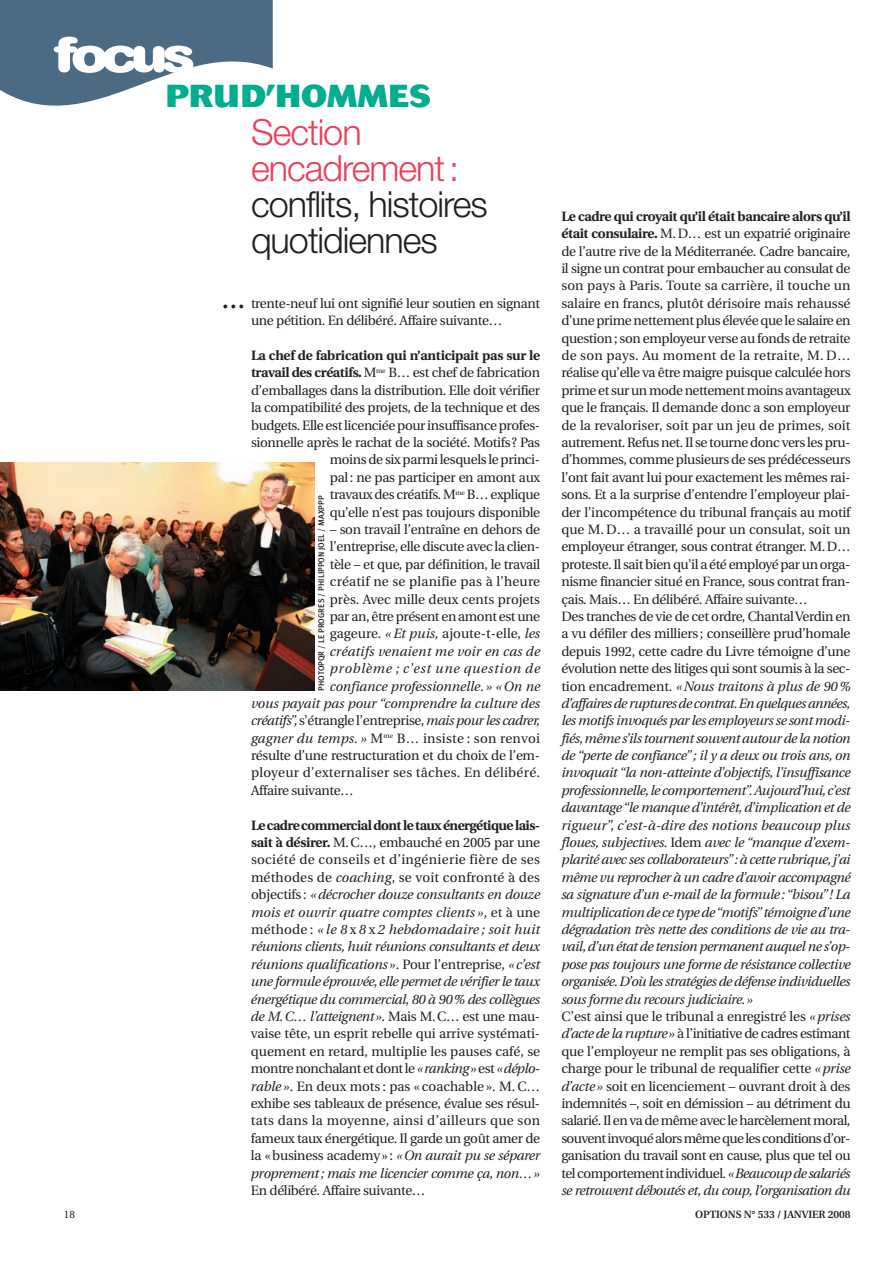
<style>
.page{position:relative;width:893px;height:1263px;background:#fff}
.page>*{position:absolute;margin:0;border:0;box-sizing:border-box;transform-origin:0 0}
.t1{font:300 36px/36px "Helvetica Neue";letter-spacing:-.03em;color:#231f20}
.t2{font:300 36px/36px "Helvetica Neue";letter-spacing:-.03em;color:#ee3d56}
.t3{font:800 31.5px "Cosmos";letter-spacing:.03em;color:#00ad8e}
.t4{font:500 24px "Cosmos";color:#231f20}
.t5{font:13.5px/17.4px "Utopia";letter-spacing:-.025em;color:#231f20}
.t6{font:italic 13.5px "Utopia";color:#231f20}
.t7{font:13.5px "Utopia";letter-spacing:.02em;color:#231f20}
.t8{font:italic 13.5px "Utopia";letter-spacing:-.03em;color:#231f20}
.t9{font:13.5px "Utopia";letter-spacing:.005em;color:#231f20}
.t10{font:13.5px "Utopia";letter-spacing:.015em;color:#231f20}
.t11{font:13.5px "Utopia";color:#231f20}
.t12{font:italic 13.5px "Utopia";letter-spacing:.06em;color:#231f20}
.t13{font:600 10.5px "Utopia";letter-spacing:-.01em;color:#231f20}
.t14{font:10.5px "Utopia";color:#231f20}
.t15{font:8.25px "Meta Plus Medium Caps";color:#231f20}
.s1{font-weight:700}
.s2{font-style:italic}
.s3{font-style:normal}
</style>
<div class="page">
<svg style="left:0;top:0;width:315px;height:691px"></svg>
<h2 class="t3" style="left:166px;top:84px;width:266px">PRUD’HOMMES</h2>
<h1 class="t2" style="left:251px;top:117px;width:210px">Section encadrement:</h1>
<h1 class="t1" style="left:251px;top:189px;width:238px">conflits, histoires quotidiennes</h1>
<p class="t5" style="left:251px;top:296px;width:291px">trente-neuf lui ont signifié leur soutien en signant une pétition. En délibéré. Affaire suivante…</p>
<p class="t5" style="left:251px;top:348px;width:291px;text-align:right"><span class="s1">La chef de fabrication qui n’anticipait pas sur le travail des créatifs.</span>M<sup>me</sup> B… est chef de fabrication d’emballages dans la distribution. Elle doit vérifier la compatibilité des projets, de la technique et des budgets. Elle est licenciée pour insuffisance profes&shy;sionnelle après le rachat de la société. Motifs? Pas moins de six parmi lesquels le princi-<br>pal : ne pas participer en amont aux<br>travaux des créatifs. M<sup>me</sup> B… explique<br>qu’elle n’est pas toujours disponible</p>
<p class="t5" style="left:330px;top:522px;width:212px">– son travail l’entraîne en dehors de</p>
<p class="t5" style="left:330px;top:539px;width:212px">l’entreprise, elle discute avec la clien-</p>
<p class="t5" style="left:330px;top:557px;width:212px">tèle – et que, par définition, le travail</p>
<p class="t10" style="left:330px;top:576px;width:212px">créatif ne se planifie pas à l’heure</p>
<p class="t11" style="left:330px;top:593px;width:212px">près. Avec mille deux cents projets</p>
<p class="t5" style="left:330px;top:609px;width:212px">par an, être présent en amont est une</p>
<p class="t9" style="left:330px;top:628px;width:212px">gageure. <span class="s2">« Et puis,</span> ajoute-t-elle, <span class="s2">les</span></p>
<p class="t6" style="left:330px;top:646px;width:212px">créatifs venaient me voir en cas de</p>
<p class="t12" style="left:330px;top:663px;width:212px">problème ; c’est une question de</p>
<p class="t6" style="left:330px;top:680px;width:212px">confiance professionnelle. » « On ne</p>
<p class="t6" style="left:251px;top:698px;width:291px">vous payait pas pour “comprendre la culture des</p>
<p class="t8" style="left:251px;top:715px;width:291px">créatifs”,<span class="s3">s’étrangle l’entreprise,</span> mais pour les cadrer,</p>
<p class="t7" style="left:251px;top:733px;width:291px"><span class="s2">gagner du temps. »</span> M<sup>me</sup> B… insiste : son renvoi</p>
<p class="t5" style="left:251px;top:748px;width:291px">résulte d’une restructuration et du choix de l’em-</p>
<p class="t7" style="left:251px;top:767px;width:291px">ployeur d’externaliser ses tâches. En délibéré.</p>
<p class="t5" style="left:251px;top:783px;width:104px">Affaire suivante…</p>
<p class="t5" style="left:251px;top:818px;width:291px;text-align:justify"><span class="s1">Le cadre commercial dont le taux énergétique lais&shy;sait à désirer.</span> M. C…, embauché en 2005 par une société de conseils et d’ingénierie fière de ses méthodes de <span class="s2">coaching</span>, se voit confronté à des objectifs : <span class="s2">« décrocher douze consultants en douze mois et ouvrir quatre comptes clients »</span>, et à une méthode : <span class="s2">« le 8</span> x <span class="s2">8</span> x <span class="s2">2 hebdomadaire ; soit huit réunions clients, huit réunions consultants et deux réunions qualifications »</span>. Pour l’entreprise, <span class="s2">« c’est une formule éprouvée, elle permet de vérifier le taux énergétique du commercial, 80 à 90% des collègues de M.C… l’atteignent»</span>. Mais M.C… est une mau&shy;vaise tête, un esprit rebelle qui arrive systémati&shy;quement en retard, multiplie les pauses café, se montre nonchalant et dont le <span class="s2">«ranking»</span> est <span class="s2">«déplo&shy;rable »</span>. En deux mots : pas « coachable ». M. C… exhibe ses tableaux de présence, évalue ses résul&shy;tats dans la moyenne, ainsi d’ailleurs que son fameux taux énergétique. Il garde un goût amer de la « business academy » : <span class="s2">« On aurait pu se séparer proprement ; mais me licencier comme ça, non… »</span></p>
<p class="t5" style="left:251px;top:1183px;width:176px">En délibéré. Affaire suivante…</p>
<h3 class="t4" style="left:221px;top:291px;width:25px">…</h3>
<p class="t15" style="left:317px;top:690px;width:196px;rotate:-90deg">PHOTOPQR / LE PROGRES / PHILIPPON JOEL / MAXPPP</p>
<p class="t5" style="left:561px;top:209px;width:291px"><span class="s1">Le cadre qui croyait qu’il était bancaire alors qu’il était consulaire.</span> M.D… est un expatrié originaire de l’autre rive de la Méditerranée. Cadre bancaire, il signe un contrat pour embaucher au consulat de son pays à Paris. Toute sa carrière, il touche un salaire en francs, plutôt dérisoire mais rehaussé d’une prime nettement plus élevée que le salaire en question; son employeur verse au fonds de retraite de son pays. Au moment de la retraite, M. D… réalise qu’elle va être maigre puisque calculée hors prime et sur un mode nettement moins avantageux que le français. Il demande donc a son employeur de la revaloriser, soit par un jeu de primes, soit autrement. Refus net. Il se tourne donc vers les pru&shy;d’hommes, comme plusieurs de ses prédécesseurs l’ont fait avant lui pour exactement les mêmes rai&shy;sons. Et a la surprise d’entendre l’employeur plai&shy;der l’incompétence du tribunal français au motif que M. D… a travaillé pour un consulat, soit un employeur étranger, sous contrat étranger. M.D… proteste. Il sait bien qu’il a été employé par un orga&shy;nisme financier situé en France, sous contrat fran&shy;çais. Mais… En délibéré. Affaire suivante…<br>Des tranches de vie de cet ordre, Chantal Verdin en a vu défiler des milliers ; conseillère prud’homale depuis 1992, cette cadre du Livre témoigne d’une évolution nette des litiges qui sont soumis à la sec&shy;tion encadrement. <span class="s2">« Nous traitons à plus de 90 % d’affaires de ruptures de contrat.En quelques années, les motifs invoqués par les employeurs se sont modi&shy;fiés,même s’ils tournent souvent autour de la notion de “perte de confiance”; il y a deux ou trois ans, on invoquait “la non-atteinte d’objectifs, l’insuffisance professionnelle,le comportement”.Aujourd’hui,c’est davantage “le manque d’intérêt, d’implication et de rigueur”, c’est-à-dire des notions beaucoup plus floues, subjectives.</span> Idem <span class="s2">avec le “manque d’exem&shy;plarité avec ses collaborateurs”: à cette rubrique, j’ai même vu reprocher à un cadre d’avoir accompagné sa signature d’un e-mail de la formule: “bisou”! La multiplication de ce type de “motifs”témoigne d’une dégradation très nette des conditions de vie au tra&shy;vail,d’un état de tension permanent auquel ne s’op&shy;pose pas toujours une forme de résistance collective organisée.D’où les stratégies de défense individuelles sous forme du recours judiciaire.»<br></span>C’est ainsi que le tribunal a enregistré les <span class="s2">« prises d’acte de la rupture»</span> à l’initiative de cadres estimant que l’employeur ne remplit pas ses obligations, à charge pour le tribunal de requalifier cette <span class="s2">« prise d’acte »</span> soit en licenciement – ouvrant droit à des indemnités –, soit en démission – au détriment du salarié. Il en va de même avec le harcèlement moral, souvent invoqué alors même que les conditions d’or&shy;ganisation du travail sont en cause, plus que tel ou tel comportement individuel. <span class="s2">«Beaucoup de salariés se retrouvent déboutés et, du coup, l’organisation du</span></p>
<p class="t14" style="left:64px;top:1210px;width:13px">18</p>
<p class="t13" style="left:695px;top:1210px;width:157px">OPTIONS N° 533 / JANVIER 2008</p>
</div>
